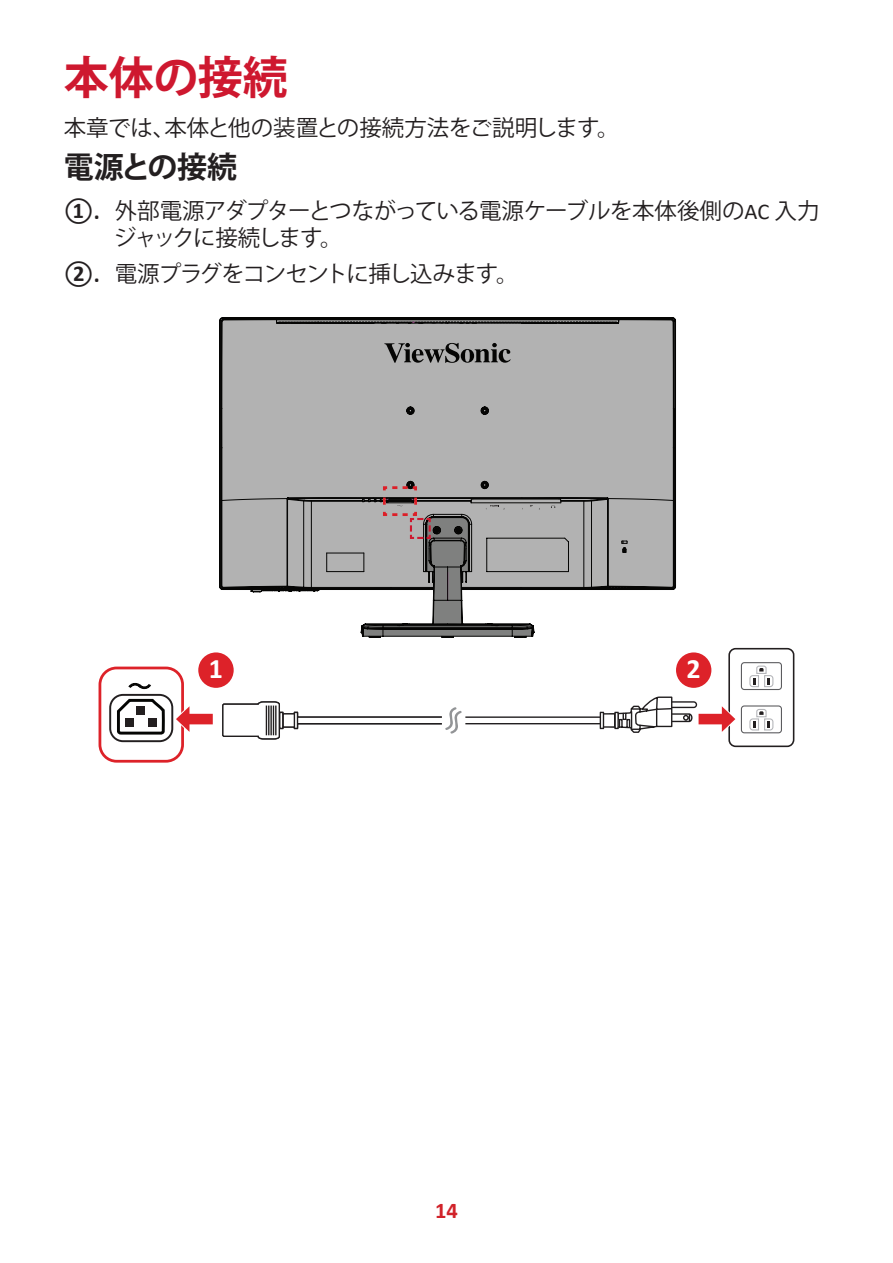
<style>
.page{position:relative;width:893px;height:1263px;background:#fff}
.page>*{position:absolute;margin:0;border:0;box-sizing:border-box;transform-origin:0 0}
.t1{font:700 45px "Koz Go Pro";letter-spacing:-.005em;color:#ce182f}
.t2{font:700 30px "Koz Go Pro";letter-spacing:-.01em;color:#231f20}
.t3{font:700 27.9px "Calibri";color:#fff}
.t4{font:22.5px/27px "Koz Go Pro";letter-spacing:-.04em;color:#231f20}
.t5{font:22.5px "Koz Go Pro";color:#231f20}
.t6{font:700 22.5px "Calibri";color:#d1232a}
.s1{font-family:"Calibri";font-weight:700}
.s2{font-family:"Calibri"}
</style>
<div class="page">
<div style="left:728px;top:648px;width:66px;height:99px;border:2px solid #231f20;border-radius:6px"></div>
<div style="left:741px;top:662px;width:41px;height:28px;border:1px solid #5c5c5f;border-radius:3px"></div>
<svg style="left:749px;top:665px;width:25px;height:23px"></svg>
<div style="left:741px;top:705px;width:41px;height:28px;border:1px solid #5c5c5f;border-radius:3px"></div>
<svg style="left:749px;top:709px;width:25px;height:22px"></svg>
<div style="left:197px;top:651px;width:38px;height:38px;background:#dd2229;border-radius:50%"></div>
<div style="left:196px;top:650px;width:40px;height:40px;border:2px solid #fff;border-radius:50%"></div>
<div style="left:675px;top:651px;width:37px;height:38px;background:#dd2229;border-radius:50%"></div>
<div style="left:674px;top:650px;width:39px;height:40px;border:2px solid #fff;border-radius:50%"></div>
<div style="left:99px;top:667px;width:85px;height:96px;border:3px solid #dd2229;border-radius:17px"></div>
<svg style="left:173px;top:702px;width:40px;height:34px"></svg>
<svg style="left:115px;top:697px;width:51px;height:38px"></svg>
<div style="left:125px;top:718px;width:8px;height:9px;background:#231f20"></div>
<div style="left:148px;top:718px;width:8px;height:9px;background:#231f20"></div>
<div style="left:136px;top:706px;width:9px;height:8px;background:#231f20"></div>
<svg style="left:128px;top:682px;width:23px;height:8px"></svg>
<div style="left:109px;top:694px;width:64px;height:48px;border:2px solid #231f20;border-radius:13px"></div>
<div style="left:465px;top:716px;width:143px;height:8px;background:#fff;border:1px solid #201d1e"></div>
<svg style="left:599px;top:696px;width:137px;height:40px"></svg>
<svg style="left:222px;top:701px;width:240px;height:39px"></svg>
<svg style="left:221px;top:319px;width:453px;height:269px;background:#a6a6a6"></svg>
<div style="left:277px;top:322px;width:342px;height:268px;background:#b2b2b2"></div>
<svg style="left:551px;top:505px;width:4px;height:3px"></svg>
<svg style="left:384px;top:343px;width:127px;height:20px;background:#757574"></svg>
<svg style="left:251px;top:409px;width:289px;height:228px"></svg>
<h1 class="t1" style="left:64px;top:49px;width:226px">本体の接続</h1>
<p class="t5" style="left:64px;top:113px;width:557px">本章では、本体と他の装置との接続方法をご説明します。</p>
<h2 class="t2" style="left:64px;top:148px;width:175px">電源との接続</h2>
<p class="t4" style="left:114px;top:198px;width:707px;text-indent:-50px"><span class="s1">①.</span> 外部電源アダプターとつながっている電源ケーブルを本体後側の<span class="s2">AC</span> 入力ジャックに接続します。</p>
<p class="t4" style="left:64px;top:261px;width:456px"><span class="s1">②.</span> 電源プラグをコンセントに挿し込みます。</p>
<p class="t3" style="left:209px;top:649px;width:16px">1</p>
<p class="t3" style="left:687px;top:649px;width:16px">2</p>
<p class="t6" style="left:435px;top:1194px;width:24px">14</p>
</div>
